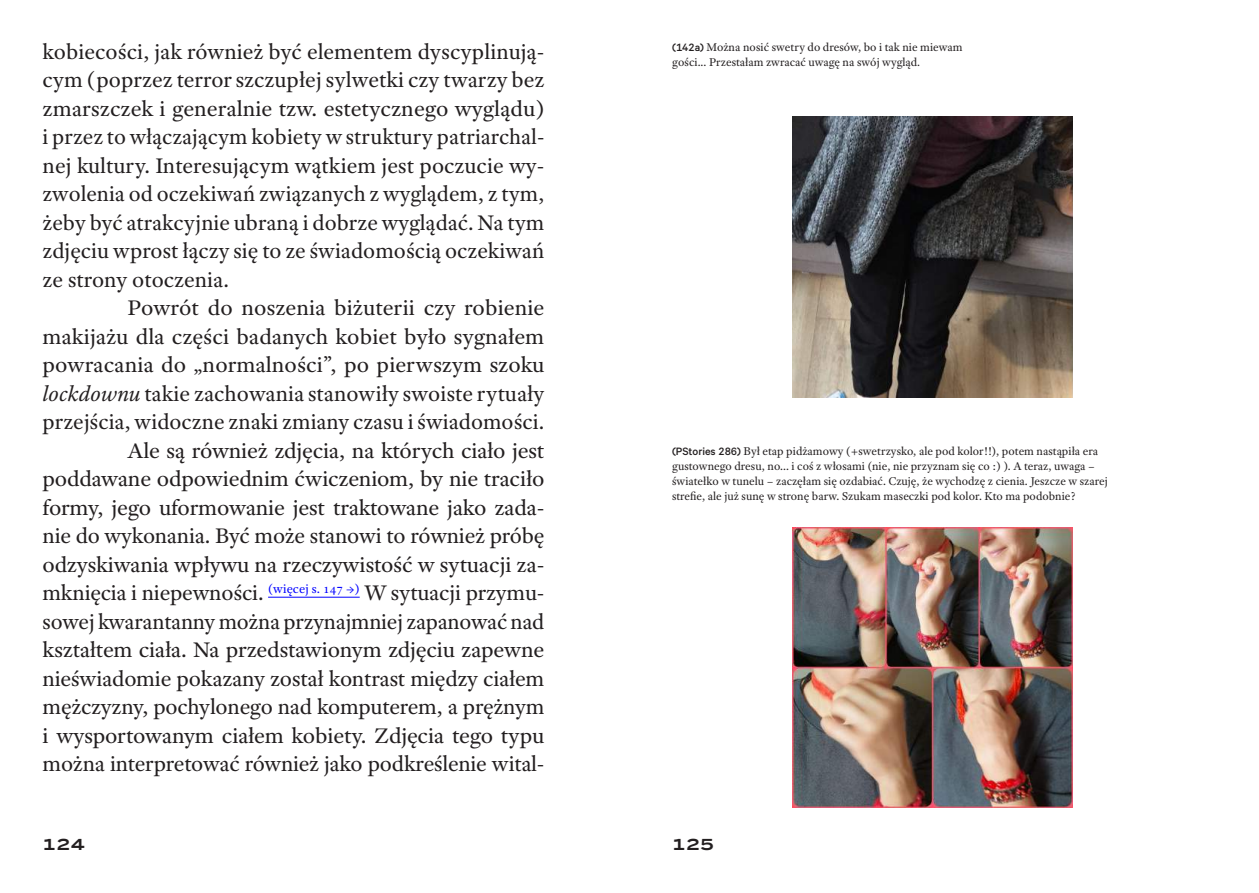
<style>
.page{position:relative;width:1259px;height:893px;background:#fff}
.page>*{position:absolute;margin:0;border:0;box-sizing:border-box;transform-origin:0 0}
.t1{font:22.5px/28.5px "Adobe Text Pro";letter-spacing:-.01em;color:#231f20;text-align:right;scale:1.04 1}
.t2{font:22.5px/28.5px "Adobe Text Pro";letter-spacing:-.01em;color:#231f20;text-align:justify}
.t3{font:700 15px "Benton Sans Wide";color:#231f20}
.t4{font:12px/15px "Adobe Text Pro";color:#231f20}
.s1{font-style:italic}
.s2{font-family:"Calibre";font-weight:500}
</style>
<div class="page">
<hr style="left:268px;top:597px;width:92px;height:1px;background:#00f">
<img style="left:792px;top:117px;width:281px;height:280px">
<img style="left:792px;top:527px;width:281px;height:281px">
<p class="t2" style="left:43px;top:37px;width:503px">kobiecości, jak również być elementem dyscyplinują&shy;cym (poprzez terror szczupłej sylwetki czy twarzy bez zmarszczek i generalnie tzw. estetycznego wyglądu) i przez to włączającym kobiety w struktury patriarchal&shy;nej kultury. Interesującym wątkiem jest poczucie wy&shy;zwolenia od oczekiwań związanych z wyglądem, z tym, żeby być atrakcyjnie ubraną i dobrze wyglądać. Na tym zdjęciu wprost łączy się to ze świadomością oczekiwań ze strony otoczenia.</p>
<p class="t1" style="left:43px;top:293px;width:484px">Powrót do noszenia biżuterii czy robienie makijażu dla części badanych kobiet było sygnałem powracania do „normalności”, po pierwszym szoku <span class="s1">lockdownu</span> takie zachowania stanowiły swoiste rytuały przejścia, widoczne znaki zmiany czasu i świadomości.<br>Ale są również zdjęcia, na których ciało jest poddawane odpowiednim ćwiczeniom, by nie traciło formy, jego uformowanie jest traktowane jako zada&shy;nie do wykonania. Być może stanowi to również próbę odzyskiwania wpływu na rzeczywistość w sytuacji za&shy;mknięcia i niepewności. <sup>(więcej</sup> <sup>s.</sup> <sup>147</sup> <sup>→)</sup> W sytuacji przymu&shy;sowej kwarantanny można przynajmniej zapanować nad kształtem ciała. Na przedstawionym zdjęciu zapewne nieświadomie pokazany został kontrast między ciałem mężczyzny, pochylonego nad komputerem, a prężnym i wysportowanym ciałem kobiety. Zdjęcia tego typu można interpretować również jako podkreślenie wital-</p>
<p class="t4" style="left:672px;top:40px;width:292px"><span class="s2">(142a)</span> Można nosić swetry do dresów, bo i tak nie miewam gości... Przestałam zwracać uwagę na swój wygląd.</p>
<p class="t4" style="left:672px;top:443px;width:437px"><span class="s2">(PStories 286)</span> Był etap pidżamowy (+swetrzysko, ale pod kolor!!), potem nastąpiła era gustownego dresu, no... i coś z włosami (nie, nie przyznam się co :) ). A teraz, uwaga – światełko w tunelu – zaczęłam się ozdabiać. Czuję, że wychodzę z cienia. Jeszcze w szarej strefie, ale już sunę w stronę barw. Szukam maseczki pod kolor. Kto ma podobnie?</p>
<p class="t3" style="left:43px;top:835px;width:44px">124</p>
<p class="t3" style="left:672px;top:835px;width:44px">125</p>
</div>
